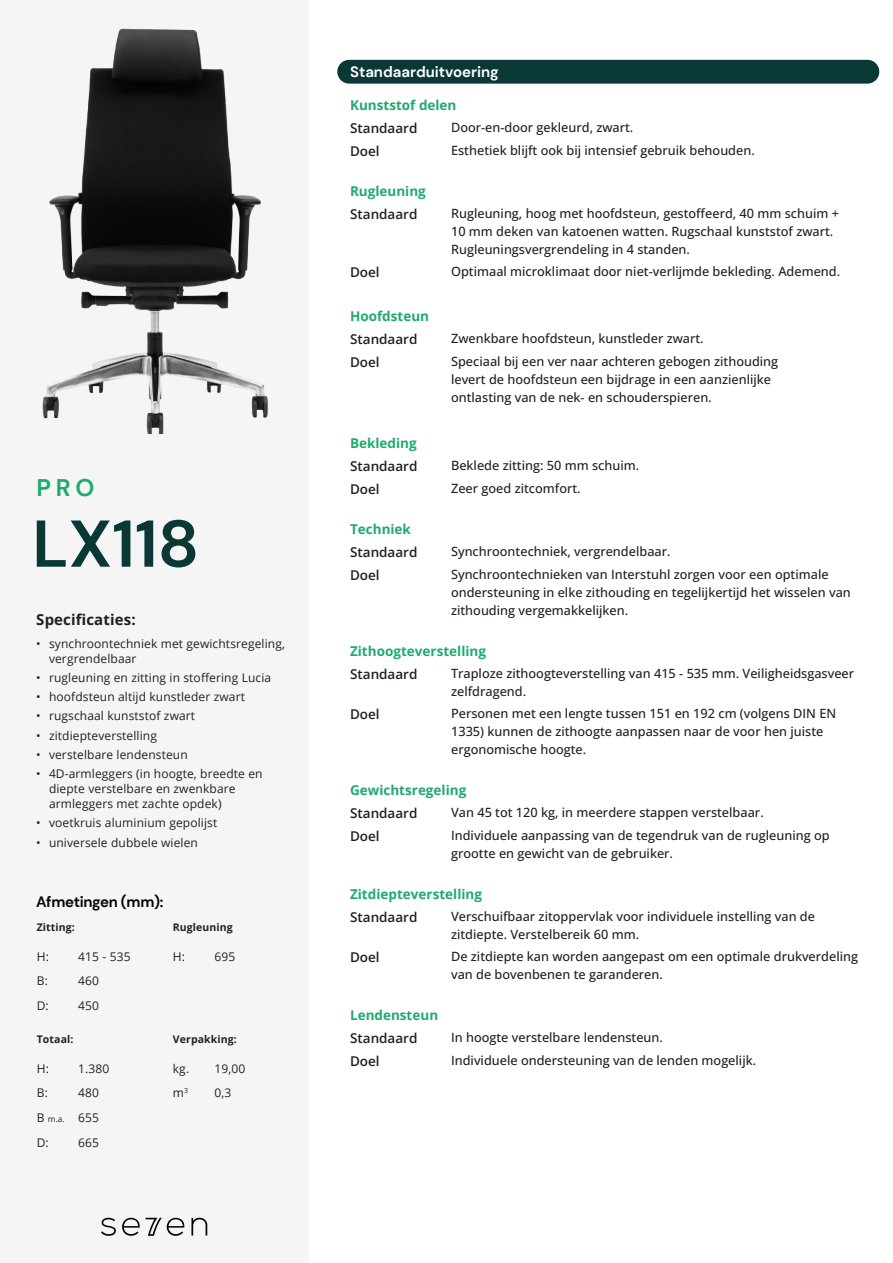
<style>
.page{position:relative;width:893px;height:1263px;background:#fff}
.page>*{position:absolute;margin:0;border:0;box-sizing:border-box;transform-origin:0 0}
.t1{font:700 66px "DM Sans";color:#093835}
.t2{font:700 24px "DM Sans";color:#1faa6e}
.t3{font:700 15px "DM Sans";color:#fff}
.t4{font:700 15px "DM Sans";letter-spacing:-.02em;color:#040503}
.t5{font:700 15px "Open Sans";letter-spacing:.01em;color:#231f20}
.t6{font:700 13.5px "Open Sans";color:#1faa6e}
.t7{font:600 13.5px "Open Sans";color:#231f20}
.t8{font:500 12.75px/18px "Open Sans";color:#231f20}
.t9{font:12px/15px "Open Sans";letter-spacing:.01em;color:#231f20}
.t10{font:700 10.5px "Open Sans";letter-spacing:.01em;color:#231f20}
.s1{font-size:8.25px}
</style>
<div class="page">
<div style="left:0;top:0;width:308px;height:1263px;background:#f5f5f5"></div>
<hr style="left:892px;top:0;width:1px;height:1263px;background:#323332">
<img style="left:42px;top:28px;width:226px;height:406px">
<div style="left:337px;top:60px;width:542px;height:24px;background:#0a3835;border-radius:12px"></div>
<svg style="left:101px;top:1218px;width:15px;height:18px"></svg>
<svg style="left:122px;top:1218px;width:18px;height:18px"></svg>
<svg style="left:191px;top:1218px;width:16px;height:17px"></svg>
<svg style="left:146px;top:1218px;width:39px;height:18px"></svg>
<h2 class="t2" style="left:37px;top:477px;width:60px">PRO</h2>
<h1 class="t1" style="left:32px;top:513px;width:168px">LX118</h1>
<p class="t5" style="left:36px;top:610px;width:101px">Specificaties:</p>
<p class="t9" style="left:49px;top:637px;width:238px;text-indent:-13px">• synchroontechniek met gewichtsregeling, vergrendelbaar</p>
<p class="t9" style="left:36px;top:671px;width:236px">• rugleuning en zitting in stoffering Lucia</p>
<p class="t9" style="left:36px;top:690px;width:210px">• hoofdsteun altijd kunstleder zwart</p>
<p class="t9" style="left:36px;top:710px;width:160px">• rugschaal kunststof zwart</p>
<p class="t9" style="left:36px;top:729px;width:122px">• zitdiepteverstelling</p>
<p class="t9" style="left:36px;top:748px;width:153px">• verstelbare lendensteun</p>
<p class="t9" style="left:49px;top:767px;width:215px;text-indent:-13px">• 4D-armleggers (in hoogte, breedte en diepte verstelbare en zwenkbare armleggers met zachte opdek)</p>
<p class="t9" style="left:36px;top:817px;width:183px">• voetkruis aluminium gepolijst</p>
<p class="t9" style="left:36px;top:836px;width:163px">• universele dubbele wielen</p>
<p class="t4" style="left:36px;top:895px;width:129px">Afmetingen (mm):</p>
<p class="t10" style="left:37px;top:923px;width:40px">Zitting:</p>
<p class="t10" style="left:173px;top:923px;width:61px">Rugleuning</p>
<p class="t9" style="left:37px;top:950px;width:14px">H:</p>
<p class="t9" style="left:78px;top:950px;width:54px">415 - 535</p>
<p class="t9" style="left:173px;top:950px;width:14px">H:</p>
<p class="t9" style="left:214px;top:950px;width:22px">695</p>
<p class="t9" style="left:37px;top:975px;width:13px">B:</p>
<p class="t9" style="left:78px;top:975px;width:22px">460</p>
<p class="t9" style="left:37px;top:1000px;width:14px">D:</p>
<p class="t9" style="left:78px;top:1000px;width:22px">450</p>
<p class="t10" style="left:37px;top:1035px;width:38px">Totaal:</p>
<p class="t10" style="left:173px;top:1035px;width:65px">Verpakking:</p>
<p class="t9" style="left:37px;top:1062px;width:14px">H:</p>
<p class="t9" style="left:78px;top:1062px;width:33px">1.380</p>
<p class="t9" style="left:173px;top:1062px;width:74px">kg. 19,00</p>
<p class="t9" style="left:37px;top:1087px;width:13px">B:</p>
<p class="t9" style="left:78px;top:1087px;width:22px">480</p>
<p class="t9" style="left:173px;top:1087px;width:17px">m<sup>3</sup></p>
<p class="t9" style="left:214px;top:1087px;width:18px">0,3</p>
<p class="t9" style="left:37px;top:1107px;width:64px;line-height:24.9px">B <span class="s1">m.a.</span> 655<br>D:</p>
<p class="t9" style="left:78px;top:1136px;width:22px">665</p>
<p class="t3" style="left:350px;top:65px;width:150px">Standaarduitvoering</p>
<p class="t6" style="left:350px;top:100px;width:108px">Kunststof delen</p>
<p class="t7" style="left:350px;top:120px;width:69px">Standaard</p>
<p class="t8" style="left:451px;top:120px;width:184px">Door-en-door gekleurd, zwart.</p>
<p class="t7" style="left:350px;top:143px;width:31px">Doel</p>
<p class="t8" style="left:451px;top:143px;width:305px">Esthetiek blijft ook bij intensief gebruik behouden.</p>
<p class="t6" style="left:350px;top:186px;width:77px">Rugleuning</p>
<p class="t7" style="left:350px;top:206px;width:69px">Standaard</p>
<p class="t8" style="left:451px;top:204px;width:389px">Rugleuning, hoog met hoofdsteun, gestoffeerd, 40 mm schuim +<br>10 mm deken van katoenen watten. Rugschaal kunststof zwart.<br>Rugleuningsvergrendeling in 4 standen.</p>
<p class="t7" style="left:350px;top:265px;width:31px">Doel</p>
<p class="t8" style="left:451px;top:262px;width:391px">Optimaal microklimaat door niet-verlijmde bekleding. Ademend.</p>
<p class="t6" style="left:350px;top:311px;width:81px">Hoofdsteun</p>
<p class="t7" style="left:350px;top:331px;width:69px">Standaard</p>
<p class="t8" style="left:451px;top:331px;width:254px">Zwenkbare hoofdsteun, kunstleder zwart.</p>
<p class="t7" style="left:350px;top:354px;width:31px">Doel</p>
<p class="t8" style="left:451px;top:352px;width:329px">Speciaal bij een ver naar achteren gebogen zithouding levert de hoofdsteun een bijdrage in een aanzienlijke ontlasting van de nek- en schouderspieren.</p>
<p class="t6" style="left:350px;top:437px;width:68px">Bekleding</p>
<p class="t7" style="left:350px;top:458px;width:69px">Standaard</p>
<p class="t8" style="left:451px;top:456px;width:190px">Beklede zitting: 50 mm schuim.</p>
<p class="t7" style="left:350px;top:481px;width:31px">Doel</p>
<p class="t8" style="left:451px;top:479px;width:131px">Zeer goed zitcomfort.</p>
<p class="t6" style="left:350px;top:523px;width:62px">Techniek</p>
<p class="t7" style="left:350px;top:544px;width:69px">Standaard</p>
<p class="t8" style="left:451px;top:542px;width:221px">Synchroontechniek, vergrendelbaar.</p>
<p class="t7" style="left:350px;top:567px;width:31px">Doel</p>
<p class="t8" style="left:451px;top:565px;width:401px">Synchroontechnieken van Interstuhl zorgen voor een optimale ondersteuning in elke zithouding en tegelijkertijd het wisselen van zithouding vergemakkelijken.</p>
<p class="t6" style="left:350px;top:645px;width:138px">Zithoogteverstelling</p>
<p class="t7" style="left:350px;top:666px;width:69px">Standaard</p>
<p class="t8" style="left:451px;top:664px;width:405px">Traploze zithoogteverstelling van 415 - 535 mm. Veiligheidsgasveer zelfdragend.</p>
<p class="t7" style="left:350px;top:706px;width:31px">Doel</p>
<p class="t8" style="left:451px;top:704px;width:387px">Personen met een lengte tussen 151 en 192 cm (volgens DIN EN<br>1335) kunnen de zithoogte aanpassen naar de voor hen juiste ergonomische hoogte.</p>
<p class="t6" style="left:350px;top:785px;width:118px">Gewichtsregeling</p>
<p class="t7" style="left:350px;top:805px;width:69px">Standaard</p>
<p class="t8" style="left:451px;top:803px;width:314px">Van 45 tot 120 kg, in meerdere stappen verstelbaar.</p>
<p class="t7" style="left:350px;top:828px;width:31px">Doel</p>
<p class="t8" style="left:451px;top:826px;width:380px">Individuele aanpassing van de tegendruk van de rugleuning op grootte en gewicht van de gebruiker.</p>
<p class="t6" style="left:350px;top:889px;width:134px">Zitdiepteverstelling</p>
<p class="t7" style="left:350px;top:909px;width:69px">Standaard</p>
<p class="t8" style="left:451px;top:907px;width:365px">Verschuifbaar zitoppervlak voor individuele instelling van de zitdiepte. Verstelbereik 60 mm.</p>
<p class="t7" style="left:350px;top:949px;width:31px">Doel</p>
<p class="t8" style="left:451px;top:947px;width:408px">De zitdiepte kan worden aangepast om een optimale drukverdeling van de bovenbenen te garanderen.</p>
<p class="t6" style="left:350px;top:1010px;width:90px">Lendensteun</p>
<p class="t7" style="left:350px;top:1031px;width:69px">Standaard</p>
<p class="t8" style="left:451px;top:1028px;width:213px">In hoogte verstelbare lendensteun.</p>
<p class="t7" style="left:350px;top:1053px;width:31px">Doel</p>
<p class="t8" style="left:451px;top:1051px;width:307px">Individuele ondersteuning van de lenden mogelijk.</p>
</div>
